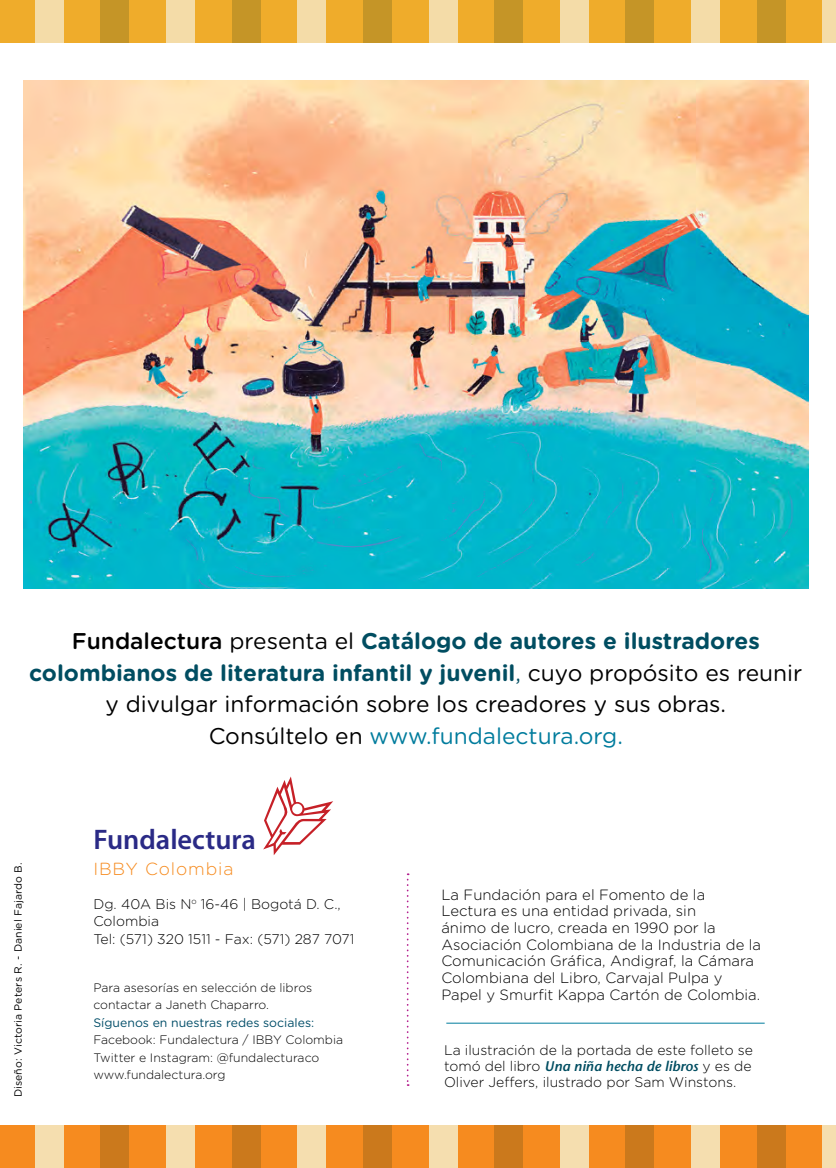
<style>
.page{position:relative;width:836px;height:1168px;background:#fff}
.page>*{position:absolute;margin:0;border:0;box-sizing:border-box;transform-origin:0 0}
.t1{font:600 28.35px "Myriad Pro";color:#2a2a86}
.t2{font:22.75px/31.5px "Gotham Rounded";color:#000;text-align:center}
.t3{font:300 17.5px "Gotham Rounded";letter-spacing:.05em;color:#f68b1f}
.t4{font:300 14.88px/16.6px "Gotham Rounded";color:#000}
.t5{font:300 14px/17.5px "Gotham Rounded";color:#000}
.t6{font:italic 600 14px "Stone Sans Std";color:#004d61}
.t7{font:300 12.25px/17.5px "Gotham Rounded";color:#000}
.t8{font:12.25px "Gotham Rounded";color:#004d68}
.t9{font:10.5px "Gotham Rounded";letter-spacing:.01em;color:#000}
.s1{font-weight:500}
.s2{font-weight:700;color:#004d61}
.s3{color:#004d61}
.s4{color:#007c9d}
.s5{font-family:"Gotham Rounded";font-weight:300;font-style:normal;color:#000}
</style>
<div class="page">
<div style="left:0;top:1125px;width:835px;height:42px;background:#f68b1f"></div>
<div style="left:756px;top:1125px;width:28px;height:42px;background:#cb791c"></div>
<div style="left:822px;top:1125px;width:13px;height:42px;background:#f5deaf"></div>
<div style="left:35px;top:1125px;width:28px;height:42px;background:#f5deaf"></div>
<div style="left:101px;top:1125px;width:28px;height:42px;background:#cb791c"></div>
<div style="left:232px;top:1125px;width:28px;height:42px;background:#cb791c"></div>
<div style="left:297px;top:1125px;width:28px;height:42px;background:#f5deaf"></div>
<div style="left:363px;top:1125px;width:28px;height:42px;background:#cb791c"></div>
<div style="left:429px;top:1125px;width:28px;height:42px;background:#f5deaf"></div>
<div style="left:494px;top:1125px;width:28px;height:42px;background:#cb791c"></div>
<div style="left:560px;top:1125px;width:28px;height:42px;background:#f5deaf"></div>
<div style="left:625px;top:1125px;width:28px;height:42px;background:#cb791c"></div>
<div style="left:691px;top:1125px;width:28px;height:42px;background:#f5deaf"></div>
<div style="left:166px;top:1125px;width:28px;height:42px;background:#f5deaf"></div>
<div style="left:0;top:0;width:835px;height:42px;background:#efac2b"></div>
<div style="left:756px;top:0;width:28px;height:42px;background:#c59527"></div>
<div style="left:822px;top:0;width:13px;height:42px;background:#f4dca8"></div>
<div style="left:35px;top:0;width:28px;height:42px;background:#f4dca8"></div>
<div style="left:101px;top:0;width:28px;height:42px;background:#c59527"></div>
<div style="left:232px;top:0;width:28px;height:42px;background:#c59527"></div>
<div style="left:297px;top:0;width:28px;height:42px;background:#f4dca8"></div>
<div style="left:363px;top:0;width:28px;height:42px;background:#c59527"></div>
<div style="left:429px;top:0;width:28px;height:42px;background:#f4dca8"></div>
<div style="left:494px;top:0;width:28px;height:42px;background:#c59527"></div>
<div style="left:560px;top:0;width:28px;height:42px;background:#f4dca8"></div>
<div style="left:625px;top:0;width:28px;height:42px;background:#c59527"></div>
<div style="left:691px;top:0;width:28px;height:42px;background:#f4dca8"></div>
<div style="left:166px;top:0;width:28px;height:43px;background:#f4dca8"></div>
<svg style="left:406px;top:873px;width:2px;height:212px"></svg>
<hr style="left:446px;top:1022px;width:318px;height:1px;background:#007c9d">
<img style="left:23px;top:81px;width:785px;height:507px">
<svg style="left:263px;top:776px;width:70px;height:79px"></svg>
<h2 class="t2" style="left:29px;top:624px;width:774px"><span class="s1">Fundalectura</span> presenta el <span class="s2">Catálogo de autores e ilustradores colombianos de literatura infantil y juvenil</span><span class="s3">,</span> cuyo propósito es reunir y divulgar información sobre los creadores y sus obras.<br>Consúltelo en <span class="s4">www.fundalectura.org.</span></h2>
<p class="t9" style="left:11px;top:1097px;width:236px;rotate:-90deg">Diseño: Victoria Peters R. - Daniel Fajardo B.</p>
<h1 class="t1" style="left:93px;top:821px;width:164px">Fundalectura</h1>
<p class="t3" style="left:93px;top:857px;width:141px">IBBY Colombia</p>
<p class="t5" style="left:93px;top:894px;width:262px">Dg. 40A Bis N<sup>o</sup> 16-46 | Bogotá D. C.,<br>Colombia<br>Tel: (571) 320 1511 - Fax: (571) 287 7071</p>
<p class="t7" style="left:93px;top:978px;width:220px">Para asesorías en selección de libros contactar a Janeth Chaparro.</p>
<p class="t8" style="left:93px;top:1014px;width:222px">Síguenos en nuestras redes sociales:</p>
<p class="t7" style="left:93px;top:1030px;width:251px">Facebook: Fundalectura / IBBY Colombia<br>Twitter e Instagram: @fundalecturaco www.fundalectura.org</p>
<p class="t4" style="left:441px;top:885px;width:321px">La Fundación para el Fomento de la Lectura es una entidad privada, sin<br>ánimo de lucro, creada en 1990 por la Asociación Colombiana de la Industria de la Comunicación Gráfica, Andigraf, la Cámara Colombiana del Libro, Carvajal Pulpa y Papel y Smurfit Kappa Cartón de Colombia.</p>
<p class="t5" style="left:444px;top:1040px;width:310px">La ilustración de la portada de este folleto se</p>
<p class="t6" style="left:444px;top:1057px;width:309px"><span class="s5">tomó del libro</span> Una niña hecha de libros <span class="s5">y es de</span></p>
<p class="t5" style="left:444px;top:1072px;width:293px">Oliver Jeffers, ilustrado por Sam Winstons.</p>
</div>
